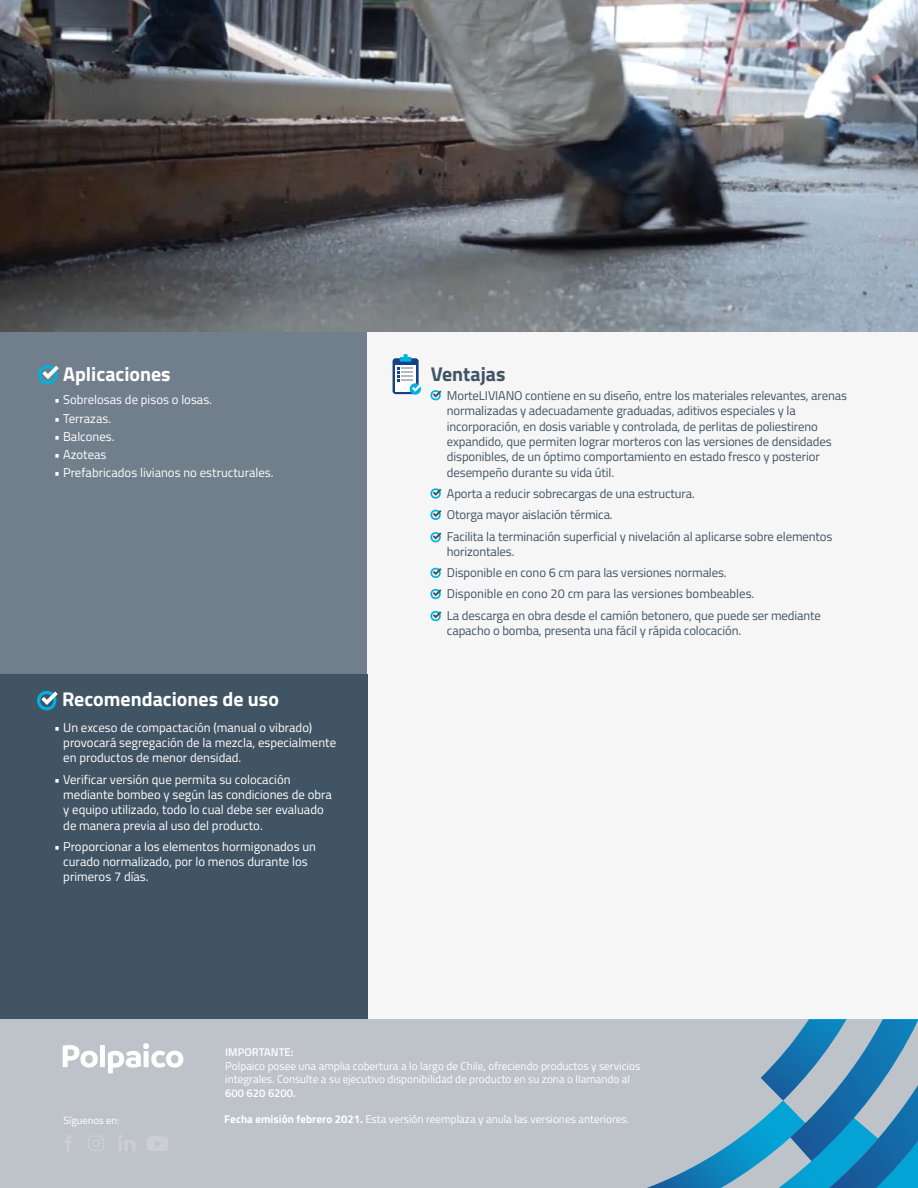
<style>
.page{position:relative;width:918px;height:1188px;background:#fff}
.page>*{position:absolute;margin:0;border:0;box-sizing:border-box;transform-origin:0 0}
.t1{font:700 19.95px "Titillium Web";color:#fff}
.t2{font:700 19.95px "Titillium Web";color:#415464}
.t3{font:12.75px/15.3px "Titillium Web";letter-spacing:-.01em;color:#415464}
.t4{font:12.75px/15.3px "Titillium Web";color:#fff}
.t5{font:11.25px/13.5px "Titillium Web";color:#fff}
.t6{font:600 11.25px "Titillium Web";color:#fff}
.t7{font:10.5px "Titillium Web";color:#fff}
.s1{font-weight:700}
</style>
<div class="page">
<div style="left:362px;top:330px;width:556px;height:695px;background:#f6f6f7"></div>
<svg style="left:430px;top:390px;width:11px;height:11px"></svg>
<svg style="left:430px;top:488px;width:11px;height:11px"></svg>
<svg style="left:430px;top:509px;width:11px;height:11px"></svg>
<svg style="left:430px;top:532px;width:11px;height:11px"></svg>
<svg style="left:430px;top:567px;width:11px;height:11px"></svg>
<svg style="left:430px;top:588px;width:11px;height:12px"></svg>
<svg style="left:430px;top:611px;width:11px;height:11px"></svg>
<div style="left:393px;top:358px;width:26px;height:36px;background:#154284;border-radius:3px"></div>
<div style="left:395px;top:365px;width:21px;height:27px;background:#fff"></div>
<div style="left:400px;top:357px;width:11px;height:5px;background:#00b0e1"></div>
<svg style="left:404px;top:354px;width:4px;height:3px"></svg>
<svg style="left:397px;top:367px;width:24px;height:28px"></svg>
<div style="left:0;top:328px;width:367px;height:349px;background:#717e8b"></div>
<svg style="left:38px;top:365px;width:21px;height:20px"></svg>
<img style="left:0;top:0;width:918px;height:331px">
<div style="left:0;top:674px;width:367px;height:354px;background:#415464"></div>
<svg style="left:37px;top:691px;width:21px;height:20px"></svg>
<div style="left:0;top:1020px;width:918px;height:168px;background:#bdc3c9"></div>
<svg style="left:63px;top:1043px;width:121px;height:31px"></svg>
<svg style="left:147px;top:1136px;width:21px;height:15px"></svg>
<svg style="left:119px;top:1135px;width:16px;height:16px"></svg>
<svg style="left:65px;top:1135px;width:6px;height:16px"></svg>
<svg style="left:89px;top:1136px;width:15px;height:15px"></svg>
<svg style="left:647px;top:1020px;width:271px;height:168px"></svg>
<h1 class="t1" style="left:63px;top:358px;width:109px">Aplicaciones</h1>
<p class="t4" style="left:54px;top:392px;width:159px">• Sobrelosas de pisos o losas.</p>
<p class="t4" style="left:54px;top:410px;width:58px">• Terrazas.</p>
<p class="t4" style="left:54px;top:428px;width:62px">• Balcones.</p>
<p class="t4" style="left:54px;top:446px;width:54px">• Azoteas</p>
<p class="t4" style="left:54px;top:465px;width:221px">• Prefabricados livianos no estructurales.</p>
<h1 class="t1" style="left:62px;top:684px;width:218px">Recomendaciones de uso</h1>
<p class="t4" style="left:63px;top:719px;width:274px;text-indent:-9px">• Un exceso de compactación (manual o vibrado) provocará segregación de la mezcla, especialmente en productos de menor densidad.</p>
<p class="t4" style="left:63px;top:771px;width:270px;text-indent:-9px">• Verificar versión que permita su colocación mediante bombeo y según las condiciones de obra y equipo utilizado, todo lo cual debe ser evaluado de manera previa al uso del producto.</p>
<p class="t4" style="left:63px;top:838px;width:254px;text-indent:-9px">• Proporcionar a los elementos hormigonados un curado normalizado, por lo menos durante los primeros 7 días.</p>
<h1 class="t2" style="left:431px;top:359px;width:76px">Ventajas</h1>
<p class="t3" style="left:447px;top:387px;width:402px">MorteLIVIANO contiene en su diseño, entre los materiales relevantes, arenas normalizadas y adecuadamente graduadas, aditivos especiales y la incorporación, en dosis variable y controlada, de perlitas de poliestireno expandido, que permiten lograr morteros con las versiones de densidades disponibles, de un óptimo comportamiento en estado fresco y posterior desempeño durante su vida útil.</p>
<p class="t3" style="left:447px;top:482px;width:387px;line-height:21.3px">Aporta a reducir sobrecargas de una estructura.<br>Otorga mayor aislación térmica.<br>Facilita la terminación superficial y nivelación al aplicarse sobre elementos</p>
<p class="t3" style="left:447px;top:540px;width:376px;line-height:21.3px">horizontales.<br>Disponible en cono 6 cm para las versiones normales.<br>Disponible en cono 20 cm para las versiones bombeables.<br>La descarga en obra desde el camión betonero, que puede ser mediante</p>
<p class="t3" style="left:447px;top:623px;width:296px">capacho o bomba, presenta una fácil y rápida colocación.</p>
<p class="t6" style="left:225px;top:1044px;width:70px">IMPORTANTE:</p>
<p class="t5" style="left:225px;top:1059px;width:417px">Polpaico posee una amplia cobertura a lo largo de Chile, ofreciendo productos y servicios integrales. Consulte a su ejecutivo disponibilidad de producto en su zona o llamando al</p>
<p class="t6" style="left:225px;top:1084px;width:72px">600 620 6200.</p>
<p class="t7" style="left:64px;top:1113px;width:57px">Síguenos en:</p>
<p class="t5" style="left:224px;top:1112px;width:406px"><span class="s1">Fecha emisión febrero 2021.</span> Esta versión reemplaza y anula las versiones anteriores.</p>
</div>
